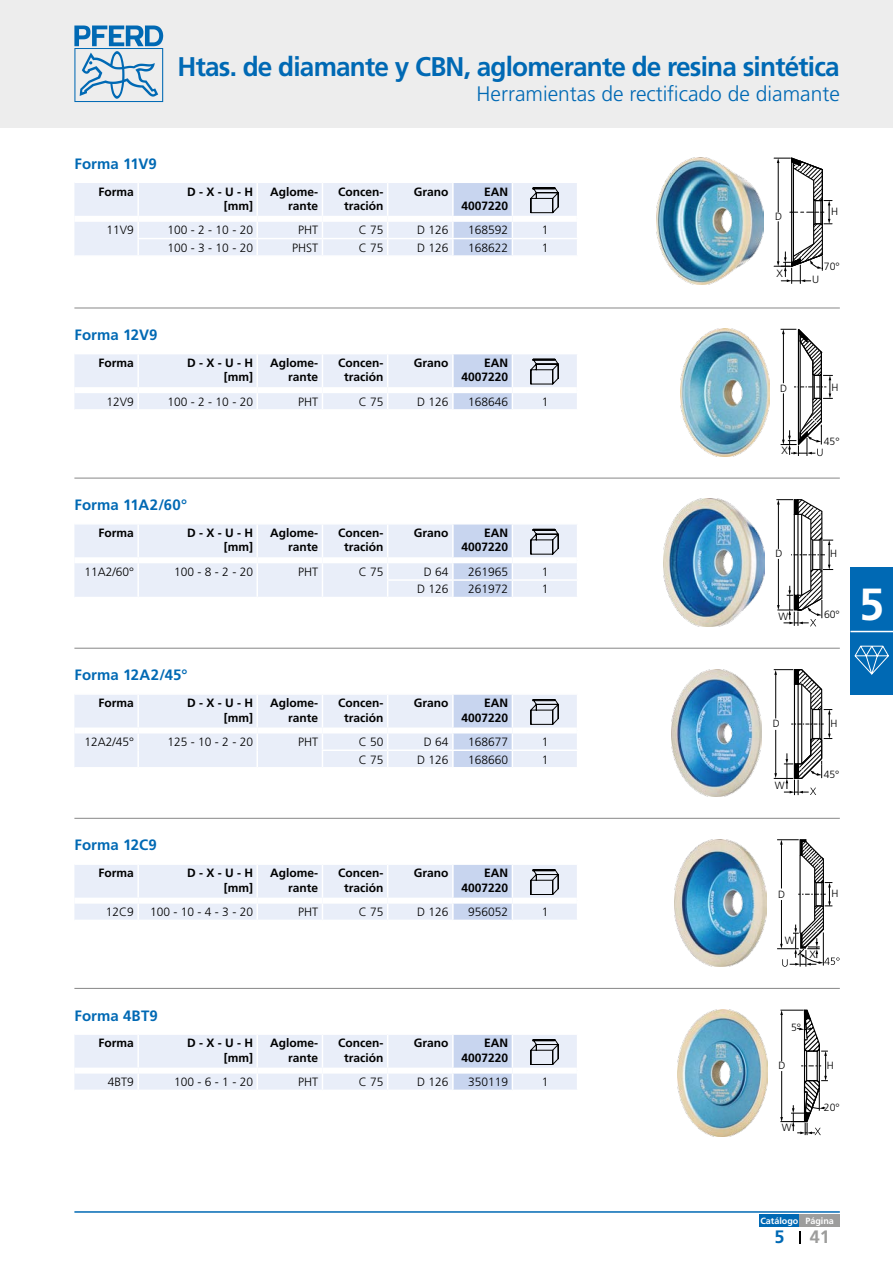
<style>
.page{position:relative;width:893px;height:1263px;background:#fff}
.page>*{position:absolute;margin:0;border:0;box-sizing:border-box;transform-origin:0 0}
.t1{font:700 45px "Frutiger LT Pro";color:#fff}
.t2{font:700 27px "Frutiger LT Pro";letter-spacing:-.03em;color:#0069b4}
.t3{font:300 21px "Frutiger LT Pro";color:#0069b4}
.t4{font:700 18px "Frutiger LT Pro";color:#9d9d9c}
.t5{font:700 18px "Frutiger LT Pro";color:#0069b4}
.t6{font:700 15px "Frutiger LT Pro";letter-spacing:.005em;color:#0069b4}
.t7{font:700 12px/14.4px "Frutiger LT Pro";color:#000;text-align:right}
.t8{font:300 12px "Frutiger LT Pro";color:#000}
.t9{font:300 10.5px "Frutiger LT Pro";color:#000}
.t10{font:700 9px "Frutiger LT Pro";color:#fff}
</style>
<div class="page">
<hr style="left:74px;top:1211px;width:766px;height:2px;background:#0069b4">
<div style="left:0;top:0;width:893px;height:128px;background:#ededed"></div>
<svg style="left:74px;top:26px;width:89px;height:76px"></svg>
<img style="left:657px;top:157px;width:106px;height:128px">
<svg style="left:774px;top:158px;width:58px;height:125px"></svg>
<svg style="left:74px;top:183px;width:503px;height:73px;background:#e6ecf7"></svg>
<hr style="left:74px;top:308px;width:766px;height:1px;background:#878787">
<img style="left:680px;top:329px;width:89px;height:127px">
<svg style="left:781px;top:329px;width:52px;height:127px"></svg>
<svg style="left:74px;top:354px;width:503px;height:55px;background:#e6ebf6"></svg>
<hr style="left:74px;top:478px;width:766px;height:1px;background:#878787">
<img style="left:664px;top:499px;width:101px;height:127px">
<svg style="left:776px;top:499px;width:57px;height:127px"></svg>
<svg style="left:74px;top:524px;width:503px;height:73px;background:#e6ebf7"></svg>
<hr style="left:74px;top:648px;width:766px;height:1px;background:#878787">
<img style="left:671px;top:669px;width:91px;height:128px">
<svg style="left:774px;top:669px;width:58px;height:126px"></svg>
<svg style="left:74px;top:694px;width:503px;height:73px;background:#e6ecf7"></svg>
<hr style="left:74px;top:818px;width:766px;height:1px;background:#878787">
<img style="left:674px;top:839px;width:92px;height:128px">
<svg style="left:777px;top:839px;width:62px;height:128px"></svg>
<svg style="left:74px;top:865px;width:503px;height:55px"></svg>
<hr style="left:74px;top:988px;width:766px;height:1px;background:#878787">
<img style="left:678px;top:1009px;width:90px;height:128px">
<svg style="left:780px;top:1009px;width:48px;height:126px"></svg>
<svg style="left:74px;top:1035px;width:503px;height:55px"></svg>
<svg style="left:799px;top:1231px;width:1px;height:12px"></svg>
<div style="left:850px;top:568px;width:43px;height:127px;background:#0069b4"></div>
<hr style="left:850px;top:631px;width:43px;height:1px;background:#fff">
<svg style="left:855px;top:646px;width:34px;height:29px"></svg>
<div style="left:759px;top:1214px;width:40px;height:13px;background:#0069b4"></div>
<div style="left:799px;top:1214px;width:41px;height:13px;background:#9d9d9c"></div>
<h2 class="t2" style="left:178px;top:50px;width:664px">Htas. de diamante y CBN, aglomerante de resina sintética</h2>
<h3 class="t3" style="left:477px;top:81px;width:365px">Herramientas de rectificado de diamante</h3>
<p class="t6" style="left:74px;top:155px;width:84px">Forma 11V9</p>
<p class="t7" style="left:99px;top:184px;width:37px">Forma</p>
<p class="t7" style="left:187px;top:184px;width:67px">D - X - U - H [mm]</p>
<p class="t7" style="left:270px;top:184px;width:49px">Aglome&shy;rante</p>
<p class="t7" style="left:338px;top:184px;width:47px;text-align:center">Concen&shy;tración</p>
<p class="t7" style="left:414px;top:184px;width:36px">Grano</p>
<p class="t7" style="left:461px;top:184px;width:48px">EAN<br>4007220</p>
<p class="t8" style="left:107px;top:223px;width:29px">11V9</p>
<p class="t8" style="left:168px;top:223px;width:87px">100 - 2 - 10 - 20</p>
<p class="t8" style="left:298px;top:223px;width:22px">PHT</p>
<p class="t8" style="left:359px;top:223px;width:26px">C 75</p>
<p class="t8" style="left:417px;top:223px;width:33px">D 126</p>
<p class="t8" style="left:468px;top:223px;width:42px">168592</p>
<p class="t8" style="left:542px;top:223px;width:8px">1</p>
<p class="t8" style="left:168px;top:241px;width:87px">100 - 3 - 10 - 20</p>
<p class="t8" style="left:292px;top:241px;width:28px">PHST</p>
<p class="t8" style="left:359px;top:241px;width:26px">C 75</p>
<p class="t8" style="left:417px;top:241px;width:33px">D 126</p>
<p class="t8" style="left:468px;top:241px;width:42px">168622</p>
<p class="t8" style="left:542px;top:241px;width:8px">1</p>
<p class="t6" style="left:74px;top:326px;width:85px">Forma 12V9</p>
<p class="t7" style="left:99px;top:356px;width:37px">Forma</p>
<p class="t7" style="left:187px;top:356px;width:67px">D - X - U - H [mm]</p>
<p class="t7" style="left:270px;top:356px;width:49px">Aglome&shy;rante</p>
<p class="t7" style="left:338px;top:356px;width:47px;text-align:center">Concen&shy;tración</p>
<p class="t7" style="left:414px;top:356px;width:36px">Grano</p>
<p class="t7" style="left:461px;top:356px;width:48px">EAN<br>4007220</p>
<p class="t8" style="left:107px;top:395px;width:29px">12V9</p>
<p class="t8" style="left:168px;top:395px;width:87px">100 - 2 - 10 - 20</p>
<p class="t8" style="left:298px;top:395px;width:22px">PHT</p>
<p class="t8" style="left:359px;top:395px;width:26px">C 75</p>
<p class="t8" style="left:417px;top:395px;width:33px">D 126</p>
<p class="t8" style="left:468px;top:395px;width:42px">168646</p>
<p class="t8" style="left:542px;top:395px;width:8px">1</p>
<p class="t6" style="left:74px;top:496px;width:114px">Forma 11A2/60°</p>
<p class="t7" style="left:99px;top:526px;width:37px">Forma</p>
<p class="t7" style="left:187px;top:526px;width:67px">D - X - U - H [mm]</p>
<p class="t7" style="left:270px;top:526px;width:49px">Aglome&shy;rante</p>
<p class="t7" style="left:338px;top:526px;width:47px;text-align:center">Concen&shy;tración</p>
<p class="t7" style="left:414px;top:526px;width:36px">Grano</p>
<p class="t7" style="left:461px;top:526px;width:48px">EAN<br>4007220</p>
<p class="t8" style="left:84px;top:565px;width:51px">11A2/60°</p>
<p class="t8" style="left:174px;top:565px;width:80px">100 - 8 - 2 - 20</p>
<p class="t8" style="left:298px;top:565px;width:22px">PHT</p>
<p class="t8" style="left:359px;top:565px;width:26px">C 75</p>
<p class="t8" style="left:424px;top:565px;width:26px">D 64</p>
<p class="t8" style="left:468px;top:565px;width:42px">261965</p>
<p class="t8" style="left:542px;top:565px;width:8px">1</p>
<p class="t8" style="left:417px;top:582px;width:33px">D 126</p>
<p class="t8" style="left:468px;top:582px;width:42px">261972</p>
<p class="t8" style="left:542px;top:582px;width:8px">1</p>
<p class="t6" style="left:74px;top:666px;width:115px">Forma 12A2/45°</p>
<p class="t7" style="left:99px;top:696px;width:37px">Forma</p>
<p class="t7" style="left:187px;top:696px;width:67px">D - X - U - H [mm]</p>
<p class="t7" style="left:270px;top:696px;width:49px">Aglome&shy;rante</p>
<p class="t7" style="left:338px;top:696px;width:47px;text-align:center">Concen&shy;tración</p>
<p class="t7" style="left:414px;top:696px;width:36px">Grano</p>
<p class="t7" style="left:461px;top:696px;width:48px">EAN<br>4007220</p>
<p class="t8" style="left:84px;top:735px;width:51px">12A2/45°</p>
<p class="t8" style="left:168px;top:735px;width:87px">125 - 10 - 2 - 20</p>
<p class="t8" style="left:298px;top:735px;width:22px">PHT</p>
<p class="t8" style="left:359px;top:735px;width:26px">C 50</p>
<p class="t8" style="left:424px;top:735px;width:26px">D 64</p>
<p class="t8" style="left:468px;top:735px;width:42px">168677</p>
<p class="t8" style="left:542px;top:735px;width:8px">1</p>
<p class="t8" style="left:359px;top:752px;width:26px">C 75</p>
<p class="t8" style="left:417px;top:752px;width:33px">D 126</p>
<p class="t8" style="left:468px;top:752px;width:42px">168660</p>
<p class="t8" style="left:542px;top:752px;width:8px">1</p>
<p class="t6" style="left:74px;top:836px;width:84px">Forma 12C9</p>
<p class="t7" style="left:99px;top:866px;width:37px">Forma</p>
<p class="t7" style="left:187px;top:866px;width:67px">D - X - U - H [mm]</p>
<p class="t7" style="left:270px;top:866px;width:49px">Aglome&shy;rante</p>
<p class="t7" style="left:338px;top:866px;width:47px;text-align:center">Concen&shy;tración</p>
<p class="t7" style="left:414px;top:866px;width:36px">Grano</p>
<p class="t7" style="left:461px;top:866px;width:48px">EAN<br>4007220</p>
<p class="t8" style="left:106px;top:905px;width:30px">12C9</p>
<p class="t8" style="left:150px;top:905px;width:104px">100 - 10 - 4 - 3 - 20</p>
<p class="t8" style="left:298px;top:905px;width:22px">PHT</p>
<p class="t8" style="left:359px;top:905px;width:26px">C 75</p>
<p class="t8" style="left:417px;top:905px;width:33px">D 126</p>
<p class="t8" style="left:468px;top:905px;width:42px">956052</p>
<p class="t8" style="left:542px;top:905px;width:8px">1</p>
<p class="t6" style="left:74px;top:1006px;width:85px">Forma 4BT9</p>
<p class="t7" style="left:99px;top:1036px;width:37px">Forma</p>
<p class="t7" style="left:187px;top:1036px;width:67px">D - X - U - H [mm]</p>
<p class="t7" style="left:270px;top:1036px;width:49px">Aglome&shy;rante</p>
<p class="t7" style="left:338px;top:1036px;width:47px;text-align:center">Concen&shy;tración</p>
<p class="t7" style="left:414px;top:1036px;width:36px">Grano</p>
<p class="t7" style="left:461px;top:1036px;width:48px">EAN<br>4007220</p>
<p class="t8" style="left:108px;top:1075px;width:28px">4BT9</p>
<p class="t8" style="left:174px;top:1075px;width:80px">100 - 6 - 1 - 20</p>
<p class="t8" style="left:298px;top:1075px;width:22px">PHT</p>
<p class="t8" style="left:359px;top:1075px;width:26px">C 75</p>
<p class="t8" style="left:417px;top:1075px;width:33px">D 126</p>
<p class="t8" style="left:468px;top:1075px;width:42px">350119</p>
<p class="t8" style="left:542px;top:1075px;width:8px">1</p>
<p class="t9" style="left:775px;top:210px;width:9px">D</p>
<p class="t9" style="left:776px;top:267px;width:8px">X</p>
<p class="t9" style="left:831px;top:205px;width:9px">H</p>
<p class="t9" style="left:824px;top:261px;width:17px">70°</p>
<p class="t9" style="left:812px;top:274px;width:9px">U</p>
<p class="t9" style="left:780px;top:383px;width:8px">D</p>
<p class="t9" style="left:831px;top:381px;width:8px">H</p>
<p class="t9" style="left:781px;top:444px;width:8px">X</p>
<p class="t9" style="left:824px;top:435px;width:17px">45°</p>
<p class="t9" style="left:775px;top:548px;width:8px">D</p>
<p class="t9" style="left:830px;top:548px;width:8px">H</p>
<p class="t9" style="left:778px;top:610px;width:11px">W</p>
<p class="t9" style="left:824px;top:608px;width:17px">60°</p>
<p class="t9" style="left:773px;top:717px;width:8px">D</p>
<p class="t9" style="left:831px;top:717px;width:8px">H</p>
<p class="t9" style="left:775px;top:779px;width:11px">W</p>
<p class="t9" style="left:824px;top:768px;width:17px">45°</p>
<p class="t9" style="left:778px;top:888px;width:9px">D</p>
<p class="t9" style="left:831px;top:887px;width:9px">H</p>
<p class="t9" style="left:785px;top:934px;width:11px">W</p>
<p class="t9" style="left:809px;top:948px;width:8px">X</p>
<p class="t9" style="left:791px;top:1021px;width:12px">5°</p>
<p class="t9" style="left:778px;top:1060px;width:8px">D</p>
<p class="t9" style="left:827px;top:1060px;width:8px">H</p>
<p class="t9" style="left:782px;top:1121px;width:11px">W</p>
<p class="t9" style="left:824px;top:1101px;width:17px">20°</p>
<h1 class="t1" style="left:859px;top:578px;width:27px">5</h1>
<p class="t10" style="left:760px;top:1216px;width:75px">Catálogo Página</p>
<h3 class="t5" style="left:774px;top:1226px;width:12px">5</h3>
<h3 class="t4" style="left:810px;top:1226px;width:22px">41</h3>
</div>
